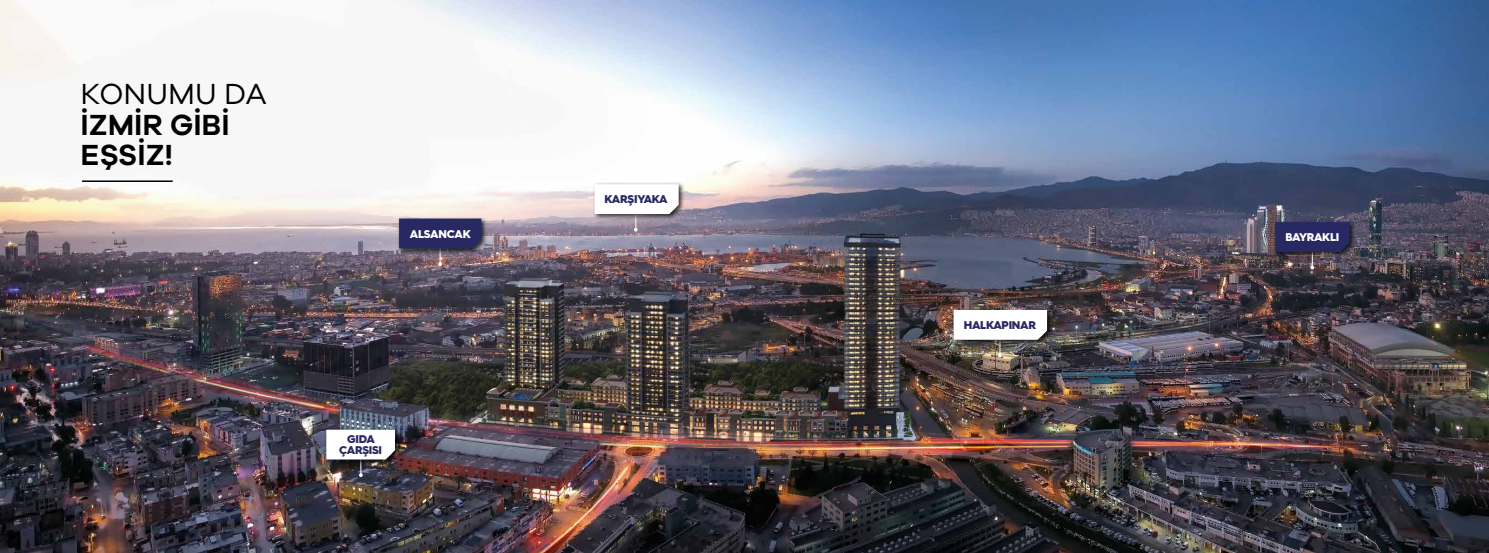
<style>
.page{position:relative;width:1489px;height:553px;background:#fff}
.page>*{position:absolute;margin:0;border:0;box-sizing:border-box;transform-origin:0 0}
.t1{font:600 30px/30px "Galano Grotesque";color:#000}
.t2{font:30px "Galano Grotesque";color:#000}
.t3{font:900 11.25px/10.5px "Hurme Geometric Sans 3";letter-spacing:-.02em;color:#282963;text-align:center}
.t4{font:900 11.25px "Hurme Geometric Sans 3";letter-spacing:-.02em;color:#fff}
</style>
<div class="page">
<img style="left:0;top:0;width:1488px;height:553px">
<hr style="left:82px;top:180px;width:91px;height:2px;background:#000">
<div style="left:397px;top:216px;width:90px;height:39px;background:#000;opacity:.75"></div>
<svg style="left:399px;top:218px;width:82px;height:48px;background:#463f67"></svg>
<div style="left:592px;top:182px;width:93px;height:38px;background:#000;opacity:.75"></div>
<svg style="left:594px;top:184px;width:84px;height:47px"></svg>
<div style="left:951px;top:308px;width:102px;height:38px;background:#000;opacity:.75"></div>
<svg style="left:953px;top:310px;width:94px;height:47px"></svg>
<div style="left:324px;top:427px;width:77px;height:39px;background:#000;opacity:.75"></div>
<svg style="left:326px;top:429px;width:69px;height:48px"></svg>
<div style="left:1273px;top:220px;width:82px;height:38px;background:#000;opacity:.75"></div>
<svg style="left:1275px;top:222px;width:74px;height:47px;background:#39355c"></svg>
<h1 class="t2" style="left:81px;top:76px;width:187px">KONUMU DA</h1>
<h1 class="t1" style="left:81px;top:108px;width:151px">İZMİR GİBİ<br>EŞSİZ!</h1>
<p class="t4" style="left:410px;top:226px;width:62px">ALSANCAK</p>
<p class="t3" style="left:339px;top:433px;width:45px">GIDA<br>ÇARŞISI</p>
<p class="t3" style="left:604px;top:194px;width:65px">KARŞIYAKA</p>
<p class="t3" style="left:963px;top:319px;width:74px">HALKAPINAR</p>
<p class="t4" style="left:1285px;top:229px;width:55px">BAYRAKLI</p>
</div>
